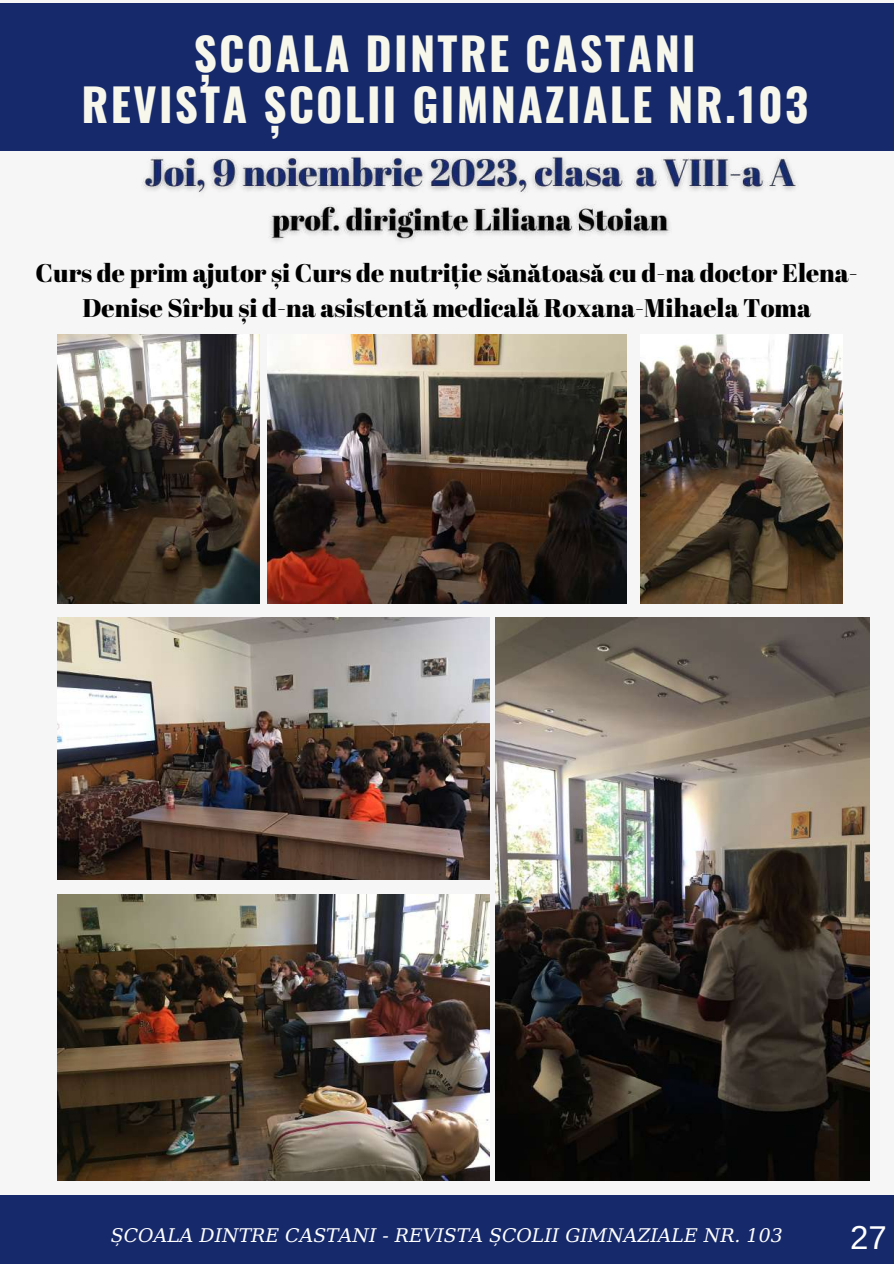
<style>
.page{position:relative;width:894px;height:1264px;background:#fff}
.page>*{position:absolute;margin:0;border:0;box-sizing:border-box;transform-origin:0 0}
.t1{font:700 45px/50.7px "Oswald";letter-spacing:.05em;color:#f7f7eb;text-align:center}
.t2{font:33px "Arimo";color:#fff}
.t3{font:25.5px/34.8px "Abril Fatface";color:#000;text-align:center}
.t4{font:italic 18.9px "DejaVu Serif";color:#fff}
</style>
<div class="page">
<div style="left:0;top:0;width:893px;height:1263px;background:#f6f6f6"></div>
<div style="left:0;top:3px;width:893px;height:147px;background:#16296b"></div>
<div style="left:0;top:1194px;width:893px;height:69px;background:#16296b"></div>
<img style="left:267px;top:335px;width:359px;height:269px">
<img style="left:58px;top:335px;width:201px;height:269px">
<img style="left:640px;top:335px;width:202px;height:269px">
<img style="left:58px;top:617px;width:431px;height:262px">
<img style="left:58px;top:894px;width:431px;height:286px">
<img style="left:495px;top:617px;width:373px;height:563px">
<img style="left:135px;top:150px;width:669px;height:92px">
<h1 class="t1" style="left:81px;top:27px;width:728px">ȘCOALA DINTRE CASTANI<br>REVISTA ȘCOLII GIMNAZIALE NR.103</h1>
<p class="t3" style="left:36px;top:254px;width:823px">Curs de prim ajutor și Curs de nutriție sănătoasă cu d-na doctor Elena-<br>Denise Sîrbu și d-na asistentă medicală Roxana-Mihaela Toma</p>
<p class="t4" style="left:111px;top:1224px;width:673px">ȘCOALA DINTRE CASTANI - REVISTA ȘCOLII GIMNAZIALE NR. 103</p>
<p class="t2" style="left:850px;top:1219px;width:38px">27</p>
</div>
